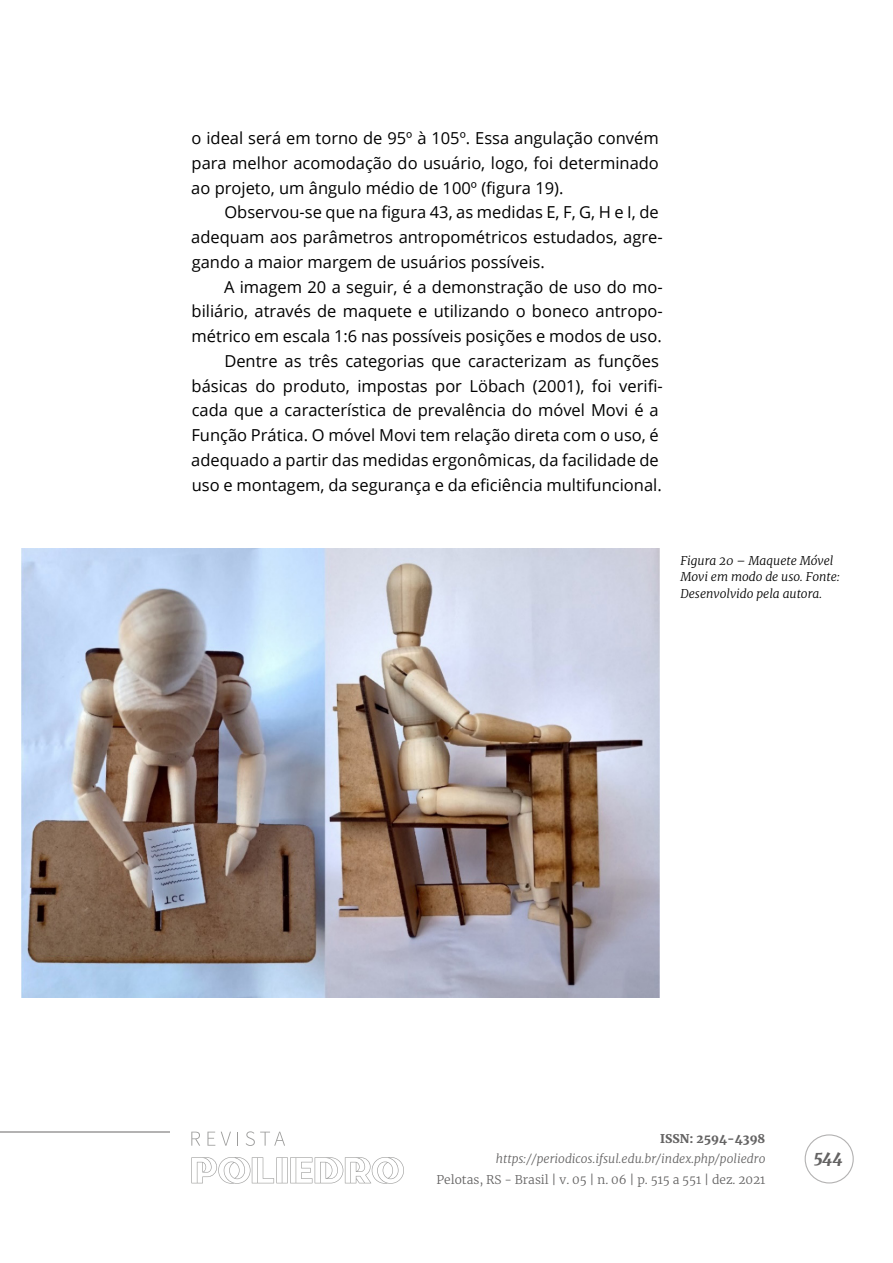
<style>
.page{position:relative;width:893px;height:1263px;background:#fff}
.page>*{position:absolute;margin:0;border:0;box-sizing:border-box;transform-origin:0 0}
.t1{font:16.5px/24.8px "Open Sans";color:#000;text-align:justify}
.t2{font:italic 900 16.5px "Merriweather";color:#646363}
.t3{font:italic 300 12px/16.5px "Merriweather";color:#000}
.t4{font:italic 300 12px "Merriweather";color:#646363}
.t5{font:300 12px "Merriweather";color:#646363}
.t6{font:900 12px "Merriweather";color:#646363}
</style>
<div class="page">
<div style="left:805px;top:1134px;width:49px;height:49px;border:1px solid #b3b2b2;border-radius:50%"></div>
<svg style="left:191px;top:1157px;width:213px;height:27px"></svg>
<svg style="left:191px;top:1132px;width:9px;height:14px"></svg>
<svg style="left:207px;top:1132px;width:8px;height:14px"></svg>
<svg style="left:221px;top:1132px;width:10px;height:14px"></svg>
<svg style="left:237px;top:1132px;width:1px;height:14px"></svg>
<svg style="left:246px;top:1131px;width:39px;height:15px"></svg>
<hr style="left:0;top:1131px;width:170px;height:1px;background:#b3b2b2">
<img style="left:21px;top:548px;width:638px;height:449px">
<p class="t1" style="left:191px;top:125px;width:469px">o ideal será em torno de 95º à 105º. Essa angulação convém para melhor acomodação do usuário, logo, foi determinado ao projeto, um ângulo médio de 100º (figura 19).</p>
<p class="t1" style="left:191px;top:200px;width:473px;text-align:left;text-indent:33px">Observou-se que na figura 43, as medidas E, F, G, H e I, de adequam aos parâmetros antropométricos estudados, agre&shy;gando a maior margem de usuários possíveis.</p>
<p class="t1" style="left:191px;top:274px;width:473px;text-align:right">A imagem 20 a seguir, é a demonstração de uso do mo&shy;biliário, através de maquete e utilizando o boneco antropo&shy;métrico em escala 1:6 nas possíveis posições e modos de uso.<br>Dentre as três categorias que caracterizam as funções básicas do produto, impostas por Löbach (2001), foi verifi&shy;cada que a característica de prevalência do móvel Movi é a Função Prática. O móvel Movi tem relação direta com o uso, é adequado a partir das medidas ergonômicas, da facilidade de uso e montagem, da segurança e da eficiência multifuncional.</p>
<p class="t3" style="left:680px;top:552px;width:161px">Figura 20 – Maquete Móvel<br>Movi em modo de uso. Fonte:<br>Desenvolvido pela autora.</p>
<p class="t6" style="left:660px;top:1130px;width:107px">ISSN: 2594-4398</p>
<p class="t4" style="left:496px;top:1151px;width:271px">https://periodicos.ifsul.edu.br/index.php/poliedro</p>
<p class="t5" style="left:437px;top:1171px;width:330px">Pelotas, RS - Brasil | v. 05 | n. 06 | p. 515 a 551 | dez. 2021</p>
<p class="t2" style="left:813px;top:1146px;width:31px">544</p>
</div>
